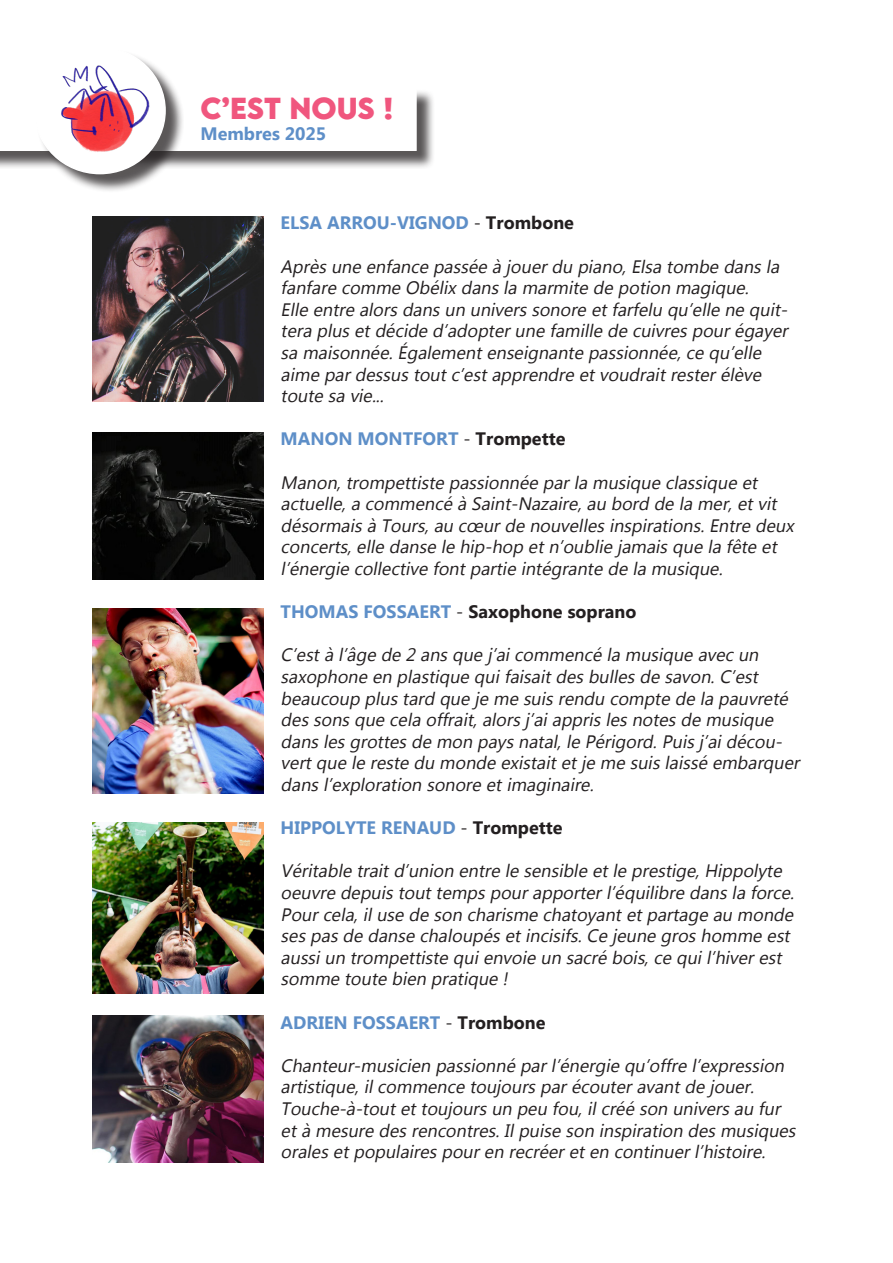
<style>
.page{position:relative;width:893px;height:1263px;background:#fff}
.page>*{position:absolute;margin:0;border:0;box-sizing:border-box;transform-origin:0 0}
.t1{font:700 27px "LEMONMILK";color:#f0567e}
.t2{font:italic 18px/21.6px "Microsoft New Tai Lue";color:#231f20}
.t3{font:700 18px "Microsoft New Tai Lue";color:#5e8fc8}
.t4{font:700 18px "Microsoft New Tai Lue";color:#231f20}
.s1{font-weight:400;color:#231f20}
.s2{color:#231f20}
.s3{color:#5e8fc8}
.s4{font-weight:400}
</style>
<div class="page">
<div style="left:0;top:89px;width:435px;height:80px;background:#231f20;opacity:.75"></div>
<svg style="left:0;top:89px;width:417px;height:62px"></svg>
<img style="left:92px;top:217px;width:172px;height:184px">
<img style="left:92px;top:609px;width:172px;height:184px">
<img style="left:92px;top:822px;width:172px;height:172px">
<img style="left:92px;top:1016px;width:172px;height:147px">
<div style="left:36px;top:49px;width:148px;height:144px;background:#231f20;opacity:.75"></div>
<div style="left:35px;top:48px;width:130px;height:126px;background:#fff;border-radius:50%"></div>
<img style="left:47px;top:55px;width:111px;height:111px">
<img style="left:92px;top:433px;width:172px;height:146px">
<p class="t1" style="left:200px;top:89px;width:195px">C’EST NOUS !</p>
<p class="t3" style="left:200px;top:123px;width:127px">Membres 2025</p>
<p class="t3" style="left:281px;top:213px;width:295px">ELSA ARROU-VIGNOD <span class="s1">-</span> <span class="s2">Trombone</span></p>
<p class="t2" style="left:281px;top:257px;width:504px">Aprèsune enfance passée à jouerdu piano,Elsa tombe dansla fanfare comme Obélix dansla marmite de potion magique.</p>
<p class="t2" style="left:281px;top:300px;width:513px">Elle entre alorsdansun universsonore etfarfelu qu’elle ne quit&shy;tera plusetdécide d’adopterune famille de cuivrespourégayer sa maisonnée.Égalementenseignante passionnée,ce qu’elle aime pardessustoutc’estapprendre etvoudraitresterélève toute sa vie...</p>
<p class="t3" style="left:281px;top:429px;width:286px">MANON MONTFORT <span class="s1">-</span> <span class="s2">Trompette</span></p>
<p class="t2" style="left:281px;top:473px;width:519px">Manon,trompettiste passionnée parla musique classique et actuelle,a commencé à Saint-Nazaire,au bord de la mer,etvit désormaisà Tours,au cœurde nouvellesinspirations.Entre deux concerts,elle danse le hip-hop etn’oublie jamaisque la fête et l’énergie collective fontpartie intégrante de la musique.</p>
<p class="t4" style="left:281px;top:601px;width:357px"><span class="s3">THOMAS FOSSAERT</span> <span class="s4">-</span> Saxophone soprano</p>
<p class="t2" style="left:281px;top:646px;width:524px">C’està l’âge de 2 ansque j ’aicommencé la musique avec un saxophone en plastique quifaisaitdesbullesde savon.C’est beaucoup plustard que je me suisrendu compte de la pauvreté dessonsque cela offrait,alorsj ’aiapprislesnotesde musique danslesgrottesde mon paysnatal,le Périgord.Puisj ’aidécou&shy;vertque le reste du monde existaitetje me suislaissé embarquer dansl’exploration sonore etimaginaire.</p>
<p class="t3" style="left:281px;top:817px;width:283px">HIPPOLYTE RENAUD <span class="s1">-</span> <span class="s2">Trompette</span></p>
<p class="t2" style="left:281px;top:862px;width:519px">Véritable traitd’union entre le sensible etle prestige,Hippolyte oeuvre depuistouttempspourapporterl’équilibre dansla force.<br>Pourcela,iluse de son charisme chatoyantetpartage au monde sespasde danse chaloupésetincisifs.Ce jeune groshomme est aussiun trompettiste quienvoie un sacré bois,ce quil’hiverest somme toute bien pratique !</p>
<p class="t3" style="left:281px;top:1012px;width:266px">ADRIEN FOSSAERT <span class="s1">-</span> <span class="s2">Trombone</span></p>
<p class="t2" style="left:281px;top:1056px;width:521px">Chanteur-musicien passionné parl’énergie qu’offre l’expression artistique,ilcommence toujoursparécouteravantde jouer.<br>Touche-à-toutettoujoursun peu fou,ilcréé son universau fur età mesure desrencontres.Ilpuise son inspiration desmusiques oralesetpopulairespouren recréereten continuerl’histoire.</p>
</div>
